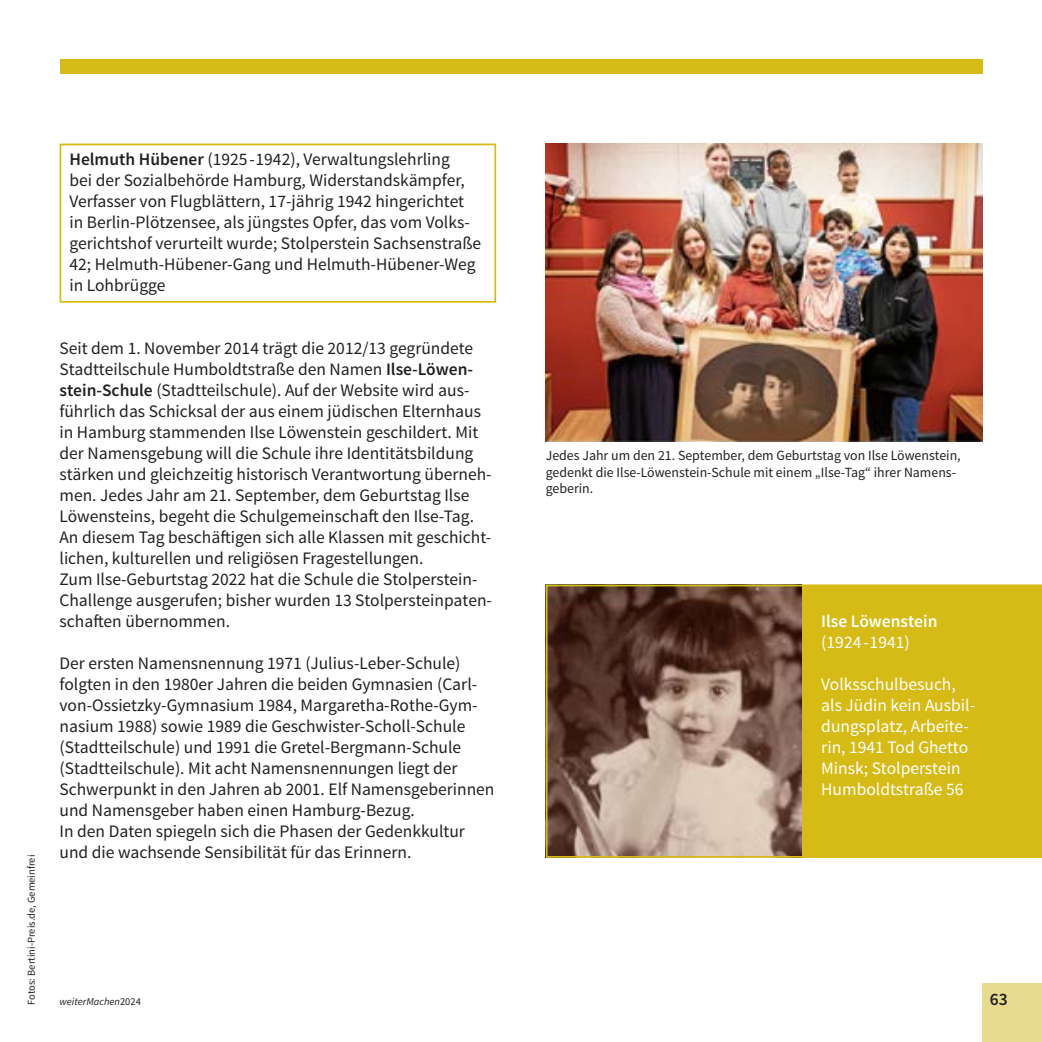
<style>
.page{position:relative;width:1042px;height:1042px;background:#fff}
.page>*{position:absolute;margin:0;border:0;box-sizing:border-box;transform-origin:0 0}
.t1{font:17.5px/21px "Source Sans Pro";color:#231f20}
.t2{font:17.5px/21px "Source Sans Pro";color:#fff}
.t3{font:600 17.5px "Source Sans Pro";color:#fff}
.t4{font:600 17.5px "Source Sans Pro";color:#231f20}
.t5{font:14px/16.8px "Source Sans Pro";color:#231f20}
.t6{font:10.5px "Source Sans Pro";color:#231f20}
.t7{font:italic 10.5px "Source Sans Pro";color:#231f20}
.s1{font-weight:600}
.s2{font-style:normal}
</style>
<div class="page">
<div style="left:60px;top:144px;width:436px;height:159px;border:2px solid #d6bb17"></div>
<svg style="left:546px;top:585px;width:496px;height:273px;background:#ad913a"></svg>
<img style="left:546px;top:144px;width:436px;height:297px">
<div style="left:982px;top:983px;width:60px;height:59px;background:#e8da8f"></div>
<div style="left:60px;top:60px;width:922px;height:14px;background:#d6bb17"></div>
<p class="t6" style="left:25px;top:1005px;width:151px;rotate:-90deg">Fotos: Bertini-Preis.de, Gemeinfrei</p>
<p class="t1" style="left:69px;top:149px;width:413px"><span class="s1">Helmuth Hübener</span> (1925-1942), Verwaltungslehrling<br>bei der Sozialbehörde Hamburg, Widerstandskämpfer, Verfasser von Flugblättern, 17-jährig 1942 hingerichtet in Berlin-Plötzensee, als jüngstes Opfer, das vom Volks&shy;gerichtshof verurteilt wurde; Stolperstein Sachsenstraße 42; Helmuth-Hübener-Gang und Helmuth-Hübener-Weg in Lohbrügge</p>
<p class="t1" style="left:60px;top:338px;width:434px">Seit dem 1. November 2014 trägt die 2012/13 gegründete Stadtteilschule Humboldtstraße den Namen <span class="s1">Ilse-Löwen&shy;stein-Schule</span> (Stadtteilschule). Auf der Website wird aus&shy;führlich das Schicksal der aus einem jüdischen Elternhaus in Hamburg stammenden Ilse Löwenstein geschildert. Mit der Namensgebung will die Schule ihre Identitätsbildung stärken und gleichzeitig historisch Verantwortung überneh&shy;men. Jedes Jahr am 21. September, dem Geburtstag Ilse Löwensteins, begeht die Schulgemeinschaft den Ilse-Tag.<br>An diesem Tag beschäftigen sich alle Klassen mit geschicht&shy;lichen, kulturellen und religiösen Fragestellungen.<br>Zum Ilse-Geburtstag 2022 hat die Schule die Stolperstein-Challenge ausgerufen; bisher wurden 13 Stolpersteinpaten&shy;schaften übernommen.</p>
<p class="t1" style="left:60px;top:653px;width:436px">Der ersten Namensnennung 1971 (Julius-Leber-Schule) folgten in den 1980er Jahren die beiden Gymnasien (Carl&shy;von-Ossietzky-Gymnasium 1984, Margaretha-Rothe-Gym&shy;nasium 1988) sowie 1989 die Geschwister-Scholl-Schule (Stadtteilschule) und 1991 die Gretel-Bergmann-Schule (Stadtteilschule). Mit acht Namensnennungen liegt der Schwerpunkt in den Jahren ab 2001. Elf Namensgeberinnen und Namensgeber haben einen Hamburg-Bezug.<br>In den Daten spiegeln sich die Phasen der Gedenkkultur und die wachsende Sensibilität für das Erinnern.</p>
<p class="t7" style="left:60px;top:995px;width:83px">weiterMachen<span class="s2">2024</span></p>
<p class="t5" style="left:546px;top:447px;width:416px">Jedes Jahr um den 21. September, dem Geburtstag von Ilse Löwenstein, gedenkt die Ilse-Löwenstein-Schule mit einem „Ilse-Tag“ ihrer Namens&shy;geberin.</p>
<p class="t3" style="left:821px;top:610px;width:118px">Ilse Löwenstein</p>
<p class="t2" style="left:821px;top:632px;width:90px">(1924 -1941)</p>
<p class="t2" style="left:821px;top:674px;width:155px">Volksschulbesuch, als Jüdin kein Ausbil&shy;dungsplatz, Arbeite&shy;rin, 1941 Tod Ghetto<br>Minsk; Stolperstein<br>Humboldtstraße 56</p>
<p class="t4" style="left:990px;top:988px;width:19px">63</p>
</div>
